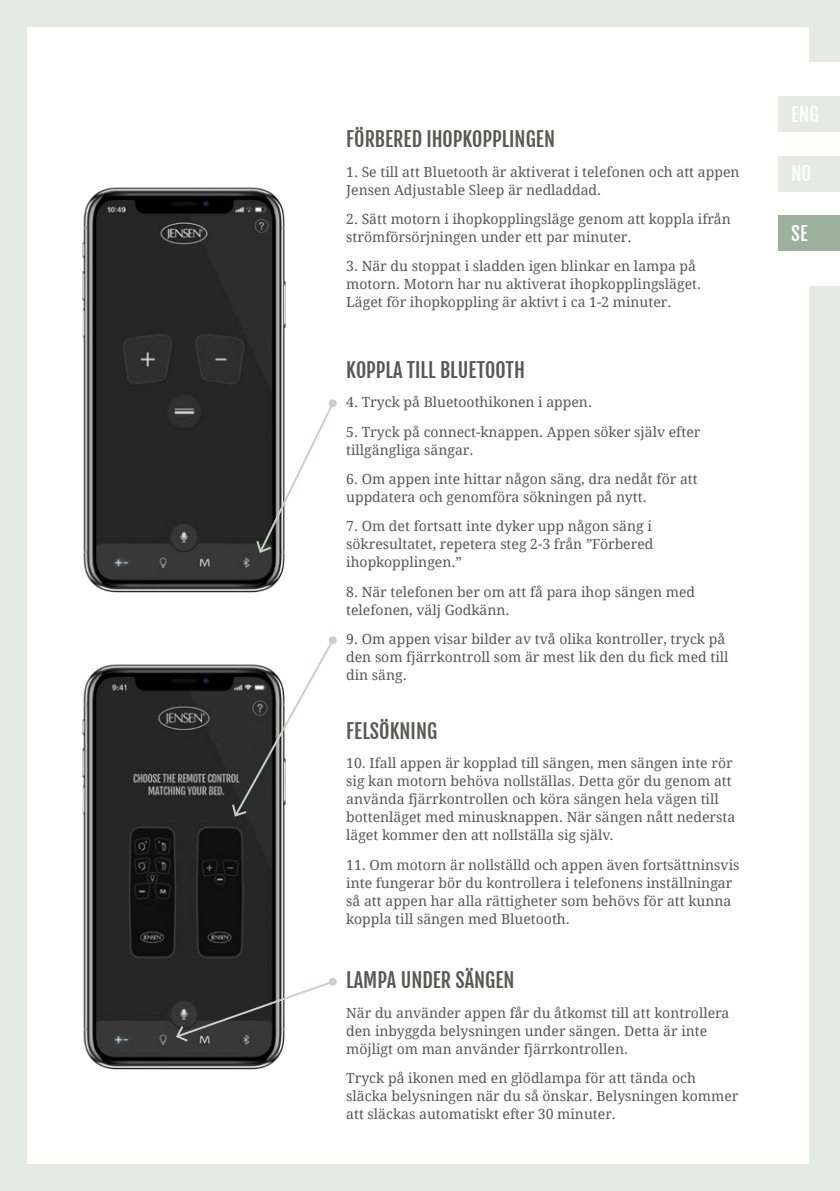
<style>
.page{position:relative;width:840px;height:1191px;background:#fff}
.page>*{position:absolute;margin:0;border:0;box-sizing:border-box;transform-origin:0 0}
.t1{font:20px "Fjalla One";color:#575756}
.t2{font:19px "Fjalla One";color:#fff}
.t3{font:14px/18px "Droid Serif";color:#575756}
</style>
<div class="page">
<img style="left:82px;top:187px;width:255px;height:406px">
<img style="left:82px;top:664px;width:203px;height:406px">
<div style="left:0;top:0;width:839px;height:27px;background:#e6eae5"></div>
<div style="left:808px;top:286px;width:31px;height:905px;background:#e6eae5"></div>
<div style="left:808px;top:0;width:31px;height:61px;background:#e6eae5"></div>
<div style="left:0;top:0;width:27px;height:1191px;background:#e6eae5"></div>
<div style="left:0;top:1164px;width:839px;height:27px;background:#e6eae5"></div>
<div style="left:778px;top:96px;width:61px;height:35px;background:#e6eae5"></div>
<div style="left:778px;top:156px;width:61px;height:35px;background:#e6eae5"></div>
<div style="left:778px;top:216px;width:61px;height:35px;background:#9daf9d"></div>
<svg style="left:255px;top:400px;width:80px;height:154px"></svg>
<div style="left:328px;top:399px;width:8px;height:8px;background:#c7d1c7;border-radius:50%"></div>
<svg style="left:230px;top:643px;width:105px;height:175px"></svg>
<div style="left:328px;top:636px;width:8px;height:8px;background:#c7d1c7;border-radius:50%"></div>
<svg style="left:174px;top:979px;width:161px;height:64px"></svg>
<div style="left:328px;top:977px;width:8px;height:8px;background:#c7d1c7;border-radius:50%"></div>
<p class="t1" style="left:346px;top:127px;width:210px">FÖRBERED IHOPKOPPLINGEN</p>
<p class="t3" style="left:346px;top:162px;width:394px">1. Se till att Bluetooth är aktiverat i telefonen och att appen<br>Jensen Adjustable Sleep är nedladdad.</p>
<p class="t3" style="left:346px;top:209px;width:386px">2. Sätt motorn i ihopkopplingsläge genom att koppla ifrån strömförsörjningen under ett par minuter.</p>
<p class="t3" style="left:346px;top:257px;width:356px">3. När du stoppat i sladden igen blinkar en lampa på motorn. Motorn har nu aktiverat ihopkopplingsläget.<br>Läget för ihopkoppling är aktivt i ca 1-2 minuter.</p>
<p class="t1" style="left:346px;top:358px;width:180px">KOPPLA TILL BLUETOOTH</p>
<p class="t3" style="left:346px;top:393px;width:247px">4. Tryck på Bluetoothikonen i appen.</p>
<p class="t3" style="left:346px;top:422px;width:355px">5. Tryck på connect-knappen. Appen söker själv efter tillgängliga sängar.</p>
<p class="t3" style="left:346px;top:469px;width:353px">6. Om appen inte hittar någon säng, dra nedåt för att uppdatera och genomföra sökningen på nytt.</p>
<p class="t3" style="left:346px;top:517px;width:308px;text-align:justify">7. Om det fortsatt inte dyker upp någon säng i sökresultatet, repetera steg 2-3 från ”Förbered ihopkopplingen.”</p>
<p class="t3" style="left:346px;top:582px;width:350px">8. När telefonen ber om att få para ihop sängen med telefonen, välj Godkänn.</p>
<p class="t3" style="left:346px;top:629px;width:383px">9. Om appen visar bilder av två olika kontroller, tryck på den som fjärrkontroll som är mest lik den du fick med till din säng.</p>
<p class="t1" style="left:346px;top:718px;width:92px">FELSÖKNING</p>
<p class="t3" style="left:346px;top:753px;width:390px">10. Ifall appen är kopplad till sängen, men sängen inte rör sig kan motorn behöva nollställas. Detta gör du genom att använda fjärrkontrollen och köra sängen hela vägen till bottenläget med minusknappen. När sängen nått nedersta läget kommer den att nollställa sig själv.</p>
<p class="t3" style="left:346px;top:855px;width:394px">11. Om motorn är nollställd och appen även fortsättninsvis inte fungerar bör du kontrollera i telefonens inställningar så att appen har alla rättigheter som behövs för att kunna koppla till sängen med Bluetooth.</p>
<p class="t1" style="left:346px;top:968px;width:170px">LAMPA UNDER SÄNGEN</p>
<p class="t3" style="left:346px;top:1003px;width:384px">När du använder appen får du åtkomst till att kontrollera den inbyggda belysningen under sängen. Detta är inte möjligt om man använder fjärrkontrollen.</p>
<p class="t3" style="left:346px;top:1068px;width:393px">Tryck på ikonen med en glödlampa för att tända och släcka belysningen när du så önskar. Belysningen kommer att släckas automatiskt efter 30 minuter.</p>
<p class="t2" style="left:790px;top:103px;width:29px">ENG</p>
<p class="t2" style="left:790px;top:162px;width:22px">NO</p>
<p class="t2" style="left:790px;top:222px;width:18px">SE</p>
</div>
